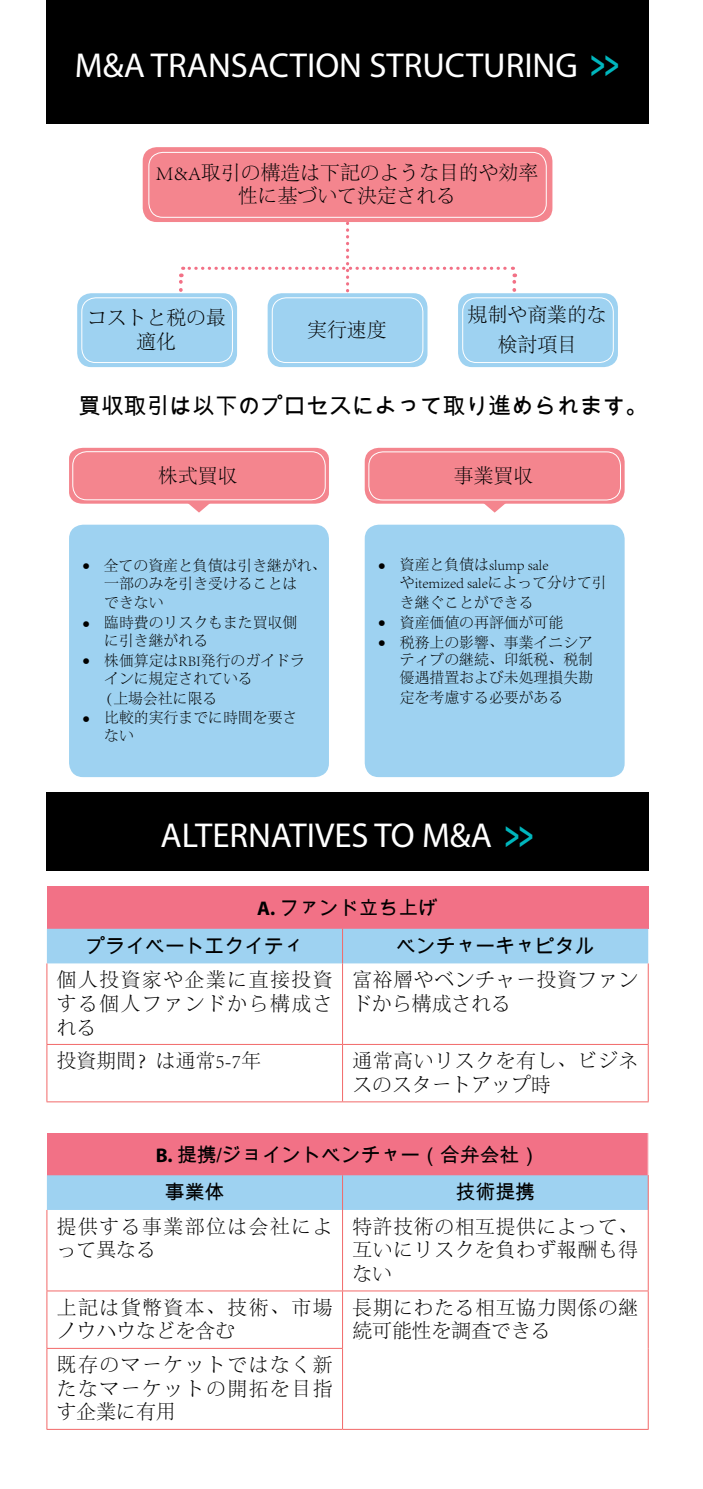
<style>
.page{position:relative;width:703px;height:1489px;background:#fff}
.page>*{position:absolute;margin:0;border:0;box-sizing:border-box;transform-origin:0 0}
.t1{font:34.75px "Myriad Pro";color:#fff}
.t2{font:22.75px "Arial Unicode MS";color:#000}
.t3{font:300 19.75px/23.8px "Adobe Song Std";letter-spacing:.035em;color:#000}
.t4{font:300 19.75px/23.8px "Adobe Song Std";color:#000;text-align:center}
.t5{font:19.75px/37.8px "Arial Unicode MS";color:#000}
.t6{font:300 19.75px/23.8px "Adobe Song Std";letter-spacing:.075em;color:#000}
.t7{font:300 14.75px/17.8px "Adobe Song Std";color:#000}
.s1{font-family:"EY Gothic Comp";font-size:44.5px;color:#00b6bd}
.s2{font-family:"Myriad Pro";font-weight:700}
</style>
<div class="page">
<div style="left:364px;top:448px;width:260px;height:55px;background:#f4858e;border-radius:14px"></div>
<div style="left:46px;top:792px;width:602px;height:78px;background:#000"></div>
<div style="left:46px;top:0;width:602px;height:123px;background:#000"></div>
<div style="left:143px;top:147px;width:409px;height:75px;background:#f4858e;border-radius:14px"></div>
<div style="left:148px;top:152px;width:398px;height:66px;border:1px solid #fff;border-radius:14px"></div>
<div style="left:368px;top:451px;width:252px;height:49px;border:1px solid #fff;border-radius:14px"></div>
<div style="left:77px;top:293px;width:160px;height:74px;background:#9ed2f1;border-radius:14px"></div>
<div style="left:81px;top:297px;width:152px;height:66px;border:1px solid #fff;border-radius:14px"></div>
<div style="left:69px;top:524px;width:260px;height:253px;background:#9ed2f1;border-radius:14px"></div>
<div style="left:364px;top:524px;width:260px;height:253px;background:#9ed2f1;border-radius:14px"></div>
<div style="left:267px;top:293px;width:160px;height:74px;background:#9ed2f1;border-radius:14px"></div>
<div style="left:272px;top:297px;width:151px;height:66px;border:1px solid #fff;border-radius:14px"></div>
<div style="left:457px;top:293px;width:160px;height:74px;background:#9ed2f1;border-radius:14px"></div>
<div style="left:462px;top:297px;width:151px;height:66px;border:1px solid #fff;border-radius:14px"></div>
<svg style="left:179px;top:267px;width:4px;height:32px"></svg>
<svg style="left:189px;top:216px;width:326px;height:106px"></svg>
<div style="left:47px;top:886px;width:600px;height:42px;background:#f27186"></div>
<div style="left:47px;top:928px;width:600px;height:35px;background:#9ed2f1"></div>
<hr style="left:46px;top:963px;width:1px;height:81px;background:#f26969">
<hr style="left:342px;top:963px;width:1px;height:81px;background:#f26969">
<hr style="left:647px;top:963px;width:1px;height:81px;background:#f26969">
<hr style="left:46px;top:1043px;width:296px;height:1px;background:#f26969">
<hr style="left:46px;top:1044px;width:1px;height:57px;background:#f26969">
<hr style="left:342px;top:1043px;width:306px;height:1px;background:#f26969">
<hr style="left:342px;top:1044px;width:1px;height:57px;background:#f26969">
<hr style="left:647px;top:1044px;width:1px;height:57px;background:#f26969">
<hr style="left:46px;top:1101px;width:296px;height:1px;background:#f26969">
<hr style="left:342px;top:1101px;width:306px;height:1px;background:#f26969">
<hr style="left:342px;top:928px;width:1px;height:35px;background:#f26969">
<div style="left:47px;top:1132px;width:600px;height:43px;background:#f27186"></div>
<div style="left:47px;top:1175px;width:600px;height:34px;background:#9ed2f1"></div>
<hr style="left:46px;top:1209px;width:1px;height:81px;background:#f26969">
<hr style="left:342px;top:1209px;width:1px;height:81px;background:#f26969">
<hr style="left:647px;top:1209px;width:1px;height:81px;background:#f26969">
<hr style="left:46px;top:1290px;width:296px;height:1px;background:#f26969">
<hr style="left:46px;top:1291px;width:1px;height:56px;background:#f26969">
<hr style="left:342px;top:1290px;width:306px;height:1px;background:#f26969">
<hr style="left:342px;top:1291px;width:1px;height:56px;background:#f26969">
<hr style="left:647px;top:1291px;width:1px;height:57px;background:#f26969">
<hr style="left:647px;top:1348px;width:1px;height:80px;background:#f26969">
<hr style="left:342px;top:1428px;width:306px;height:1px;background:#f26969">
<hr style="left:46px;top:1347px;width:296px;height:1px;background:#f26969">
<hr style="left:46px;top:1348px;width:1px;height:80px;background:#f26969">
<hr style="left:342px;top:1348px;width:1px;height:80px;background:#f26969">
<hr style="left:46px;top:1428px;width:296px;height:1px;background:#f26969">
<hr style="left:342px;top:1175px;width:1px;height:34px;background:#f26969">
<hr style="left:647px;top:1175px;width:1px;height:34px;background:#f26969">
<svg style="left:69px;top:448px;width:260px;height:64px;background:#f599a1"></svg>
<svg style="left:482px;top:503px;width:24px;height:9px"></svg>
<h1 class="t1" style="left:75px;top:43px;width:546px">M&amp;A TRANSACTION STRUCTURING <span class="s1">&gt;&gt;</span></h1>
<h3 class="t4" style="left:156px;top:161px;width:383px">M&amp;A取引の構造は下記のような目的や効率性に基づいて決定される</h3>
<h3 class="t4" style="left:87px;top:307px;width:140px">コストと税の最適化</h3>
<h3 class="t3" style="left:307px;top:319px;width:81px">実行速度</h3>
<h3 class="t4" style="left:467px;top:301px;width:140px;line-height:29px">規制や商業的な検討項目</h3>
<h2 class="t2" style="left:78px;top:390px;width:571px">買収取引は以下のプロセスによって取り進められます。</h2>
<h3 class="t3" style="left:158px;top:464px;width:81px">株式買収</h3>
<h3 class="t3" style="left:453px;top:464px;width:81px">事業買収</h3>
<p class="t7" style="left:83px;top:557px;width:245px;text-align:center">● 全ての資産と負債は引き継がれ、一部のみを引き受けることは</p>
<p class="t7" style="left:104px;top:595px;width:61px">できない</p>
<p class="t7" style="left:104px;top:614px;width:194px;text-indent:-21px">● 臨時費のリスクもまた買収側に引き継がれる</p>
<p class="t7" style="left:104px;top:652px;width:202px;text-indent:-21px">● 株価算定はRBI発行のガイドラインに規定されている</p>
<p class="t7" style="left:98px;top:690px;width:120px">（上場会社に限る</p>
<p class="t7" style="left:104px;top:709px;width:194px;text-indent:-21px">● 比較的実行までに時間を要さない</p>
<p class="t7" style="left:399px;top:556px;width:208px;text-indent:-21px">● 資産と負債はslump saleやitemized saleによって分けて引</p>
<p class="t7" style="left:399px;top:594px;width:135px">き継ぐことができる</p>
<p class="t7" style="left:378px;top:614px;width:186px">● 資産価値の再評価が可能</p>
<p class="t7" style="left:399px;top:634px;width:194px;text-align:justify;text-indent:-21px">● 税務上の影響、事業イニシアティブの継続、印紙税、税制優遇措置および未処理損失勘</p>
<p class="t7" style="left:399px;top:689px;width:165px">定を考慮する必要がある</p>
<h1 class="t1" style="left:160px;top:813px;width:375px">ALTERNATIVES TO M&amp;A <span class="s1">&gt;&gt;</span></h1>
<h3 class="t5" style="left:86px;top:888px;width:353px;text-indent:171px"><span class="s2">A.</span> ファンド立ち上げプライベートエクイティ</h3>
<h3 class="t5" style="left:396px;top:926px;width:199px">ベンチャーキャピタル</h3>
<h3 class="t3" style="left:57px;top:968px;width:277px;text-align:justify">個人投資家や企業に直接投資する個人ファンドから構成される</h3>
<h3 class="t3" style="left:352px;top:968px;width:287px">富裕層やベンチャー投資ファンドから構成される</h3>
<h3 class="t4" style="left:57px;top:1049px;width:205px">投資期間？は通常5-7年</h3>
<h3 class="t3" style="left:352px;top:1049px;width:287px">通常高いリスクを有し、ビジネスのスタートアップ時</h3>
<h3 class="t5" style="left:165px;top:1135px;width:375px;text-indent:-9px"><span class="s2">B.</span> 提携/ジョイントベンチャー（合弁会社）事業体</h3>
<h3 class="t5" style="left:455px;top:1173px;width:81px">技術提携</h3>
<h3 class="t6" style="left:57px;top:1215px;width:277px">提供する事業部位は会社によって異なる</h3>
<h3 class="t3" style="left:352px;top:1215px;width:287px;text-align:justify">特許技術の相互提供によって、互いにリスクを負わず報酬も得ない</h3>
<h3 class="t3" style="left:57px;top:1296px;width:277px">上記は貨幣資本、技術、市場ノウハウなどを含む</h3>
<h3 class="t3" style="left:352px;top:1296px;width:287px">長期にわたる相互協力関係の継続可能性を調査できる</h3>
<h3 class="t3" style="left:57px;top:1353px;width:277px;text-align:justify">既存のマーケットではなく新たなマーケットの開拓を目指す企業に有用</h3>
</div>
